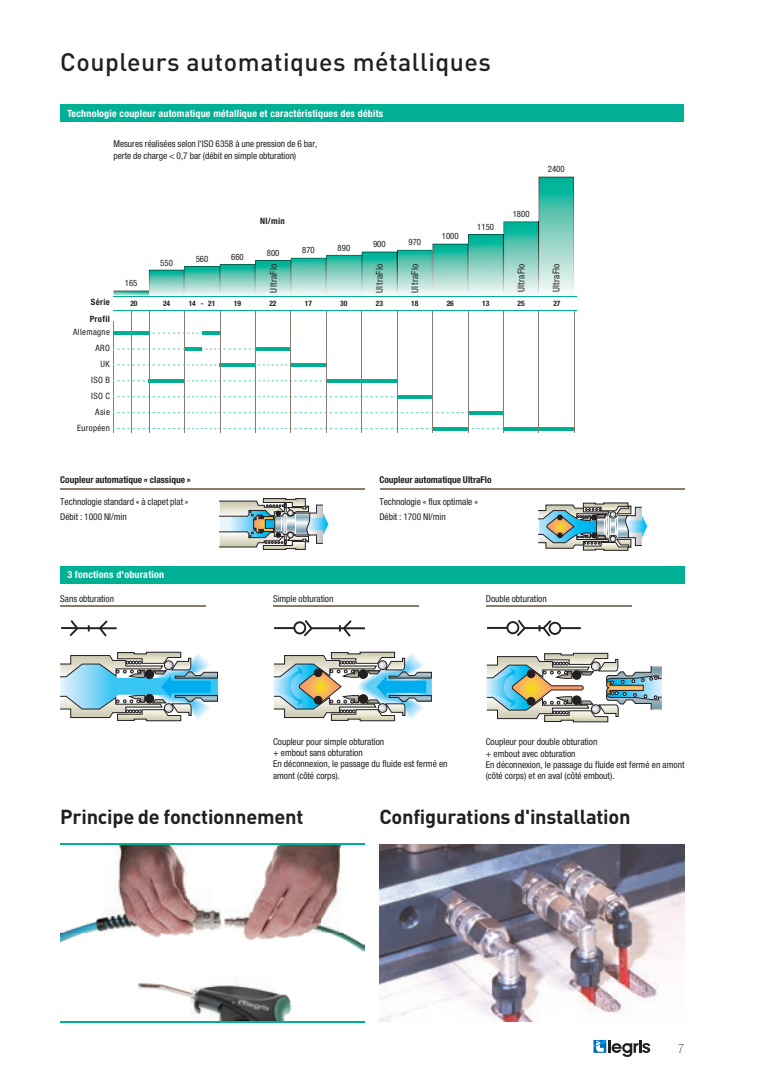
<style>
.page{position:relative;width:780px;height:1088px;background:#fff}
.page>*{position:absolute;margin:0;border:0;box-sizing:border-box;transform-origin:0 0}
.t1{font:500 25px "DINOT";letter-spacing:.02em;color:#231f20}
.t2{font:700 20px "DINOT";letter-spacing:-.01em;color:#231f20}
.t3{font:100 condensed 12.5px "Helvetica Neue LT Std";color:#231f20}
.t4{font:700 condensed 10px "Helvetica Neue LT Std";letter-spacing:.02em;color:#fff}
.t5{font:condensed 9.38px/11.2px "Helvetica Neue LT Std";color:#231f20}
.t6{font:700 condensed 9.38px "Helvetica Neue LT Std";color:#231f20}
.t7{font:condensed 9.38px "Helvetica Neue LT Std";letter-spacing:.04em;color:#231f20}
.t8{font:condensed 8.75px "Helvetica Neue LT Std";color:#231f20}
.t9{font:condensed 8.75px/16px "Helvetica Neue LT Std";letter-spacing:.04em;color:#231f20;text-align:right}
.t10{font:700 condensed 8.75px/16.5px "Helvetica Neue LT Std";letter-spacing:.04em;color:#231f20}
.t11{font:700 condensed 7.5px "Helvetica Neue LT Std";color:#231f20}
</style>
<div class="page">
<svg style="left:593px;top:1040px;width:57px;height:17px"></svg>
<svg style="left:220px;top:498px;width:108px;height:52px"></svg>
<svg style="left:539px;top:502px;width:109px;height:49px"></svg>
<div style="left:591px;top:514px;width:6px;height:7px;background:#231f20;border-radius:50%"></div>
<svg style="left:273px;top:651px;width:159px;height:70px"></svg>
<svg style="left:275px;top:627px;width:18px;height:2px"></svg>
<hr style="left:312px;top:627px;width:32px;height:2px;background:#231f20">
<div style="left:293px;top:621px;width:13px;height:13px;border:2px solid #231f20;border-radius:50%"></div>
<svg style="left:302px;top:620px;width:11px;height:17px"></svg>
<svg style="left:339px;top:620px;width:25px;height:17px"></svg>
<svg style="left:486px;top:653px;width:176px;height:69px"></svg>
<div style="left:526px;top:697px;width:9px;height:8px;background:#231f20;border-radius:50%"></div>
<div style="left:526px;top:669px;width:9px;height:9px;background:#231f20;border-radius:50%"></div>
<svg style="left:488px;top:627px;width:18px;height:2px"></svg>
<div style="left:506px;top:621px;width:13px;height:13px;border:2px solid #231f20;border-radius:50%"></div>
<svg style="left:561px;top:627px;width:19px;height:2px"></svg>
<div style="left:548px;top:622px;width:13px;height:13px;border:2px solid #231f20;border-radius:50%"></div>
<svg style="left:515px;top:619px;width:37px;height:18px"></svg>
<svg style="left:60px;top:651px;width:158px;height:70px"></svg>
<hr style="left:78px;top:627px;width:22px;height:2px;background:#231f20">
<svg style="left:62px;top:620px;width:17px;height:17px"></svg>
<svg style="left:98px;top:620px;width:18px;height:17px"></svg>
<img style="left:60px;top:844px;width:304px;height:177px">
<hr style="left:113px;top:322px;width:1px;height:111px;background:#887d6e">
<img style="left:379px;top:844px;width:305px;height:178px">
<hr style="left:60px;top:843px;width:305px;height:1px;background:#00b094">
<hr style="left:60px;top:1021px;width:305px;height:1px;background:#00b094">
<hr style="left:273px;top:606px;width:145px;height:1px;background:#887d6e">
<hr style="left:486px;top:606px;width:145px;height:1px;background:#887d6e">
<hr style="left:60px;top:606px;width:146px;height:1px;background:#887d6e">
<div style="left:60px;top:566px;width:624px;height:18px;background:#00b094"></div>
<div style="left:60px;top:105px;width:623px;height:17px;background:#00b094"></div>
<hr style="left:60px;top:488px;width:305px;height:1px;background:#887d6e">
<hr style="left:380px;top:488px;width:304px;height:1px;background:#887d6e">
<hr style="left:503px;top:427px;width:35px;height:4px;background:#00b094">
<hr style="left:538px;top:427px;width:36px;height:4px;background:#00b094">
<svg style="left:113px;top:349px;width:71px;height:1px"></svg>
<hr style="left:113px;top:331px;width:36px;height:4px;background:#00b094">
<svg style="left:113px;top:365px;width:107px;height:1px"></svg>
<svg style="left:113px;top:381px;width:36px;height:1px"></svg>
<svg style="left:185px;top:381px;width:141px;height:1px"></svg>
<hr style="left:202px;top:331px;width:18px;height:4px;background:#00b094">
<svg style="left:152px;top:333px;width:50px;height:1px"></svg>
<hr style="left:255px;top:347px;width:18px;height:4px;background:#00b094">
<hr style="left:273px;top:347px;width:17px;height:4px;background:#00b094">
<hr style="left:184px;top:347px;width:18px;height:4px;background:#00b094">
<svg style="left:202px;top:349px;width:53px;height:1px"></svg>
<hr style="left:397px;top:395px;width:35px;height:4px;background:#00b094">
<svg style="left:113px;top:396px;width:284px;height:1px"></svg>
<hr style="left:149px;top:379px;width:35px;height:4px;background:#00b094">
<hr style="left:326px;top:379px;width:35px;height:4px;background:#00b094">
<hr style="left:432px;top:427px;width:36px;height:4px;background:#00b094">
<svg style="left:256px;top:365px;width:34px;height:1px"></svg>
<hr style="left:361px;top:379px;width:36px;height:4px;background:#00b094">
<hr style="left:290px;top:363px;width:36px;height:4px;background:#00b094">
<svg style="left:113px;top:412px;width:390px;height:17px"></svg>
<hr style="left:468px;top:411px;width:35px;height:4px;background:#00b094">
<hr style="left:220px;top:363px;width:35px;height:4px;background:#00b094">
<img style="left:114px;top:291px;width:35px;height:5px">
<img style="left:149px;top:270px;width:35px;height:26px">
<img style="left:184px;top:266px;width:36px;height:30px">
<img style="left:185px;top:267px;width:34px;height:29px">
<img style="left:220px;top:264px;width:35px;height:32px">
<img style="left:290px;top:260px;width:1px;height:35px">
<img style="left:255px;top:260px;width:35px;height:36px">
<img style="left:326px;top:255px;width:35px;height:40px">
<img style="left:291px;top:258px;width:35px;height:37px">
<img style="left:397px;top:250px;width:35px;height:45px">
<img style="left:361px;top:252px;width:37px;height:43px">
<img style="left:362px;top:252px;width:35px;height:43px">
<img style="left:432px;top:244px;width:36px;height:50px">
<img style="left:433px;top:244px;width:34px;height:50px">
<img style="left:468px;top:234px;width:35px;height:60px">
<img style="left:503px;top:221px;width:35px;height:73px">
<img style="left:503px;top:234px;width:1px;height:62px">
<img style="left:538px;top:177px;width:36px;height:115px">
<img style="left:538px;top:222px;width:1px;height:74px">
<img style="left:539px;top:177px;width:34px;height:115px">
<img style="left:539px;top:221px;width:1px;height:75px">
<hr style="left:220px;top:310px;width:1px;height:123px;background:#887d6e">
<hr style="left:361px;top:311px;width:1px;height:122px;background:#887d6e">
<hr style="left:397px;top:310px;width:1px;height:123px;background:#887d6e">
<hr style="left:468px;top:310px;width:1px;height:122px;background:#887d6e">
<hr style="left:538px;top:311px;width:1px;height:122px;background:#887d6e">
<hr style="left:574px;top:311px;width:1px;height:122px;background:#887d6e">
<hr style="left:503px;top:310px;width:1px;height:122px;background:#887d6e">
<hr style="left:432px;top:310px;width:1px;height:122px;background:#887d6e">
<hr style="left:326px;top:311px;width:1px;height:122px;background:#887d6e">
<hr style="left:290px;top:310px;width:1px;height:123px;background:#887d6e">
<hr style="left:255px;top:310px;width:1px;height:122px;background:#887d6e">
<hr style="left:184px;top:311px;width:1px;height:122px;background:#887d6e">
<hr style="left:149px;top:310px;width:1px;height:122px;background:#887d6e">
<hr style="left:131px;top:310px;width:1px;height:122px;background:#887d6e">
<hr style="left:113px;top:296px;width:463px;height:1px;background:#00b094">
<hr style="left:113px;top:310px;width:463px;height:1px;background:#00b094">
<h1 class="t1" style="left:60px;top:45px;width:432px">Coupleurs automatiques métalliques</h1>
<p class="t4" style="left:67px;top:107px;width:317px">Technologie coupleur automatique métallique et caractéristiques des débits</p>
<p class="t5" style="left:113px;top:138px;width:205px">Mesures réalisées selon l'ISO 6358 à une pression de 6 bar, perte de charge &lt; 0,7 bar (débit en simple obturation)</p>
<p class="t10" style="left:260px;top:213px;width:26px">Nl/min</p>
<p class="t8" style="left:477px;top:222px;width:18px">1150</p>
<p class="t8" style="left:512px;top:209px;width:18px">1800</p>
<p class="t8" style="left:547px;top:164px;width:18px">2400</p>
<p class="t10" style="left:90px;top:294px;width:22px">Série<br>Profil</p>
<p class="t9" style="left:73px;top:324px;width:38px">Allemagne<br>ARO<br>UK<br>ISO B<br>ISO C<br>Asie<br>Européen</p>
<p class="t8" style="left:125px;top:278px;width:14px">165</p>
<p class="t8" style="left:160px;top:257px;width:14px">550</p>
<p class="t8" style="left:196px;top:254px;width:14px">560</p>
<p class="t8" style="left:231px;top:251px;width:14px">660</p>
<p class="t8" style="left:267px;top:247px;width:14px">800</p>
<p class="t8" style="left:302px;top:245px;width:14px">870</p>
<p class="t8" style="left:337px;top:242px;width:14px">890</p>
<p class="t8" style="left:373px;top:239px;width:14px">900</p>
<p class="t8" style="left:408px;top:237px;width:14px">970</p>
<p class="t8" style="left:442px;top:231px;width:18px">1000</p>
<p class="t7" style="left:268px;top:292px;width:30px;rotate:-90deg">UltraFlo</p>
<p class="t7" style="left:374px;top:293px;width:30px;rotate:-90deg">UltraFlo</p>
<p class="t7" style="left:409px;top:293px;width:30px;rotate:-90deg">UltraFlo</p>
<p class="t7" style="left:516px;top:292px;width:30px;rotate:-90deg">UltraFlo</p>
<p class="t7" style="left:551px;top:292px;width:30px;rotate:-90deg">UltraFlo</p>
<p class="t11" style="left:130px;top:298px;width:8px">20</p>
<p class="t11" style="left:163px;top:299px;width:9px">24</p>
<p class="t11" style="left:189px;top:298px;width:28px">14 - 21</p>
<p class="t11" style="left:234px;top:298px;width:9px">19</p>
<p class="t11" style="left:269px;top:299px;width:9px">22</p>
<p class="t11" style="left:305px;top:299px;width:9px">17</p>
<p class="t11" style="left:340px;top:299px;width:9px">30</p>
<p class="t11" style="left:376px;top:299px;width:9px">23</p>
<p class="t11" style="left:411px;top:299px;width:9px">18</p>
<p class="t11" style="left:446px;top:299px;width:9px">26</p>
<p class="t11" style="left:482px;top:299px;width:9px">13</p>
<p class="t11" style="left:517px;top:299px;width:9px">25</p>
<p class="t11" style="left:553px;top:299px;width:9px">27</p>
<p class="t6" style="left:60px;top:474px;width:132px">Coupleur automatique « classique »</p>
<p class="t6" style="left:379px;top:474px;width:114px">Coupleur automatique UltraFlo</p>
<p class="t5" style="left:60px;top:494px;width:130px;line-height:14.8px">Technologie standard « à clapet plat »<br>Débit : 1000 Nl/min</p>
<p class="t5" style="left:379px;top:494px;width:100px;line-height:14.8px">Technologie « flux optimale »<br>Débit : 1700 Nl/min</p>
<p class="t4" style="left:67px;top:569px;width:98px">3 fonctions d'oburation</p>
<p class="t5" style="left:60px;top:593px;width:55px">Sans obturation</p>
<p class="t5" style="left:273px;top:593px;width:62px">Simple obturation</p>
<p class="t5" style="left:486px;top:593px;width:62px">Double obturation</p>
<p class="t5" style="left:273px;top:736px;width:176px">Coupleur pour simple obturation<br>+ embout sans obturation<br>En déconnexion, le passage du fluide est fermé en amont (côté corps).</p>
<p class="t5" style="left:485px;top:736px;width:200px">Coupleur pour double obturation<br>+ embout avec obturation<br>En déconnexion, le passage du fluide est fermé en amont (côté corps) et en aval (côté embout).</p>
<h2 class="t2" style="left:60px;top:803px;width:244px">Principe de fonctionnement</h2>
<h2 class="t2" style="left:379px;top:803px;width:253px">Configurations d'installation</h2>
<h3 class="t3" style="left:678px;top:1041px;width:7px">7</h3>
</div>
